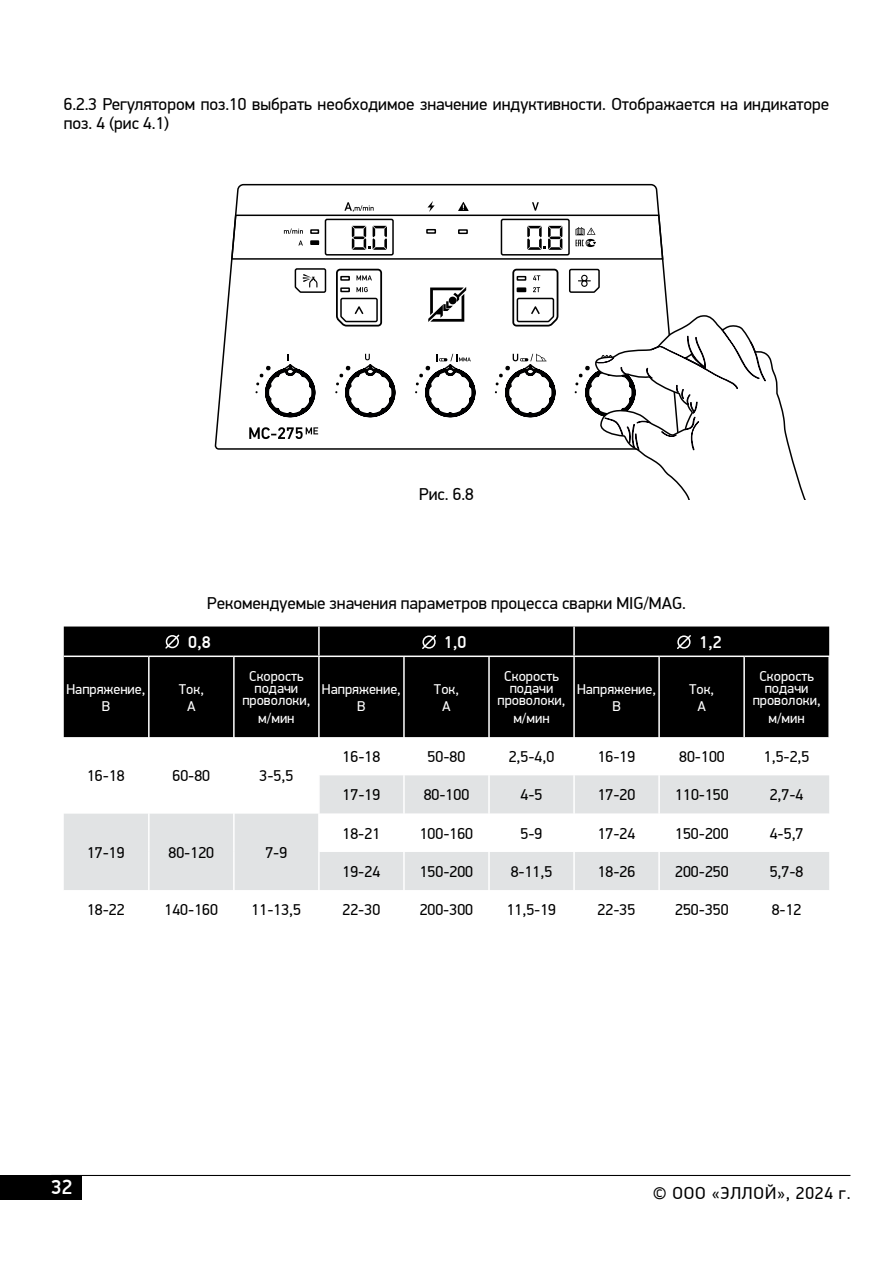
<style>
.page{position:relative;width:893px;height:1263px;background:#fff}
.page>*{position:absolute;margin:0;border:0;box-sizing:border-box;transform-origin:0 0}
.t1{font:500 20.4px "PF Din Display Pro";color:#fff}
.t2{font:17.25px/19.5px "PF Din Display Pro";color:#000}
.t3{font:17.25px "PF Din Display Pro";letter-spacing:.05em;color:#000}
.t4{font:500 17.25px "PF Din Display Pro";color:#fff}
.t5{font:15.75px "PF Din Display Pro";color:#000}
.t6{font:14.25px/17.1px "PF Din Display Pro";color:#fff;text-align:center}
</style>
<div class="page">
<div style="left:0;top:1175px;width:82px;height:24px;background:#000"></div>
<hr style="left:51px;top:1175px;width:799px;height:1px;background:#000">
<div style="left:64px;top:626px;width:765px;height:111px;background:#000"></div>
<svg style="left:64px;top:775px;width:765px;height:39px;fill:#e1e3e4"></svg>
<svg style="left:64px;top:814px;width:765px;height:76px;fill:#e1e3e4"></svg>
<hr style="left:148px;top:775px;width:2px;height:39px;background:#fff">
<hr style="left:148px;top:814px;width:2px;height:38px;background:#fff">
<hr style="left:148px;top:852px;width:2px;height:38px;background:#fff">
<hr style="left:64px;top:655px;width:85px;height:2px;background:#fff">
<hr style="left:149px;top:655px;width:85px;height:2px;background:#fff">
<hr style="left:234px;top:655px;width:85px;height:2px;background:#fff">
<hr style="left:319px;top:655px;width:85px;height:2px;background:#fff">
<hr style="left:404px;top:655px;width:85px;height:2px;background:#fff">
<hr style="left:489px;top:655px;width:85px;height:2px;background:#fff">
<hr style="left:574px;top:655px;width:85px;height:2px;background:#fff">
<hr style="left:659px;top:655px;width:85px;height:2px;background:#fff">
<hr style="left:744px;top:655px;width:86px;height:2px;background:#fff">
<hr style="left:743px;top:657px;width:2px;height:80px;background:#fff">
<hr style="left:828px;top:657px;width:2px;height:80px;background:#fff">
<hr style="left:233px;top:657px;width:2px;height:80px;background:#fff">
<hr style="left:318px;top:657px;width:2px;height:80px;background:#fff">
<hr style="left:573px;top:626px;width:2px;height:29px;background:#fff">
<hr style="left:403px;top:657px;width:2px;height:80px;background:#fff">
<hr style="left:658px;top:657px;width:2px;height:80px;background:#fff">
<hr style="left:488px;top:657px;width:2px;height:80px;background:#fff">
<hr style="left:573px;top:657px;width:2px;height:80px;background:#fff">
<hr style="left:148px;top:657px;width:2px;height:80px;background:#fff">
<hr style="left:318px;top:626px;width:2px;height:29px;background:#fff">
<hr style="left:233px;top:775px;width:2px;height:39px;background:#fff">
<hr style="left:318px;top:775px;width:2px;height:39px;background:#fff">
<hr style="left:403px;top:775px;width:2px;height:39px;background:#fff">
<hr style="left:488px;top:775px;width:2px;height:39px;background:#fff">
<hr style="left:573px;top:775px;width:2px;height:39px;background:#fff">
<hr style="left:658px;top:775px;width:2px;height:39px;background:#fff">
<hr style="left:233px;top:814px;width:2px;height:38px;background:#fff">
<hr style="left:318px;top:814px;width:2px;height:38px;background:#fff">
<hr style="left:403px;top:814px;width:2px;height:38px;background:#fff">
<hr style="left:488px;top:814px;width:2px;height:38px;background:#fff">
<hr style="left:573px;top:814px;width:2px;height:38px;background:#fff">
<hr style="left:658px;top:814px;width:2px;height:38px;background:#fff">
<hr style="left:233px;top:852px;width:2px;height:38px;background:#fff">
<hr style="left:318px;top:852px;width:2px;height:38px;background:#fff">
<hr style="left:403px;top:852px;width:2px;height:38px;background:#fff">
<hr style="left:488px;top:852px;width:2px;height:38px;background:#fff">
<hr style="left:573px;top:852px;width:2px;height:38px;background:#fff">
<hr style="left:658px;top:852px;width:2px;height:38px;background:#fff">
<svg style="left:164px;top:633px;width:17px;height:17px"></svg>
<svg style="left:421px;top:634px;width:16px;height:16px"></svg>
<svg style="left:676px;top:634px;width:16px;height:16px"></svg>
<svg style="left:214px;top:183px;width:445px;height:267px"></svg>
<svg style="left:230px;top:201px;width:576px;height:298px"></svg>
<p class="t2" style="left:64px;top:95px;width:767px">6.2.3 Регулятором поз.10 выбрать необходимое значение индуктивности. Отображается на индикаторе поз. 4 (рис 4.1)</p>
<p class="t2" style="left:419px;top:484px;width:56px">Рис. 6.8</p>
<p class="t2" style="left:207px;top:594px;width:480px">Рекомендуемые значения параметров процесса сварки MIG/MAG.</p>
<p class="t4" style="left:188px;top:631px;width:24px">0,8</p>
<p class="t4" style="left:444px;top:631px;width:24px">1,0</p>
<p class="t4" style="left:699px;top:631px;width:24px">1,2</p>
<p class="t6" style="left:66px;top:681px;width:80px">Напряжение,<br>В</p>
<p class="t6" style="left:179px;top:681px;width:27px">Ток,<br>А</p>
<p class="t6" style="left:242px;top:671px;width:69px;line-height:12px">Скорость подачи проволоки,</p>
<p class="t6" style="left:258px;top:710px;width:38px">м/мин</p>
<p class="t6" style="left:322px;top:681px;width:80px">Напряжение,<br>В</p>
<p class="t6" style="left:434px;top:681px;width:27px">Ток,<br>А</p>
<p class="t6" style="left:498px;top:671px;width:69px;line-height:12px">Скорость подачи проволоки,</p>
<p class="t6" style="left:513px;top:710px;width:38px">м/мин</p>
<p class="t6" style="left:577px;top:681px;width:80px">Напряжение,<br>В</p>
<p class="t6" style="left:689px;top:681px;width:27px">Ток,<br>А</p>
<p class="t6" style="left:753px;top:671px;width:69px;line-height:12px">Скорость подачи проволоки,</p>
<p class="t6" style="left:768px;top:710px;width:38px">м/мин</p>
<p class="t5" style="left:87px;top:766px;width:39px">16-18</p>
<p class="t5" style="left:172px;top:766px;width:39px">60-80</p>
<p class="t5" style="left:260px;top:766px;width:35px">3-5,5</p>
<p class="t5" style="left:87px;top:843px;width:39px">17-19</p>
<p class="t5" style="left:169px;top:843px;width:47px">80-120</p>
<p class="t5" style="left:265px;top:843px;width:23px">7-9</p>
<p class="t5" style="left:343px;top:747px;width:39px">16-18</p>
<p class="t5" style="left:428px;top:747px;width:39px">50-80</p>
<p class="t5" style="left:509px;top:747px;width:47px">2,5-4,0</p>
<p class="t5" style="left:598px;top:747px;width:39px">16-19</p>
<p class="t5" style="left:679px;top:747px;width:47px">80-100</p>
<p class="t5" style="left:764px;top:747px;width:47px">1,5-2,5</p>
<p class="t5" style="left:343px;top:786px;width:39px">17-19</p>
<p class="t5" style="left:424px;top:786px;width:47px">80-100</p>
<p class="t5" style="left:520px;top:786px;width:23px">4-5</p>
<p class="t5" style="left:598px;top:786px;width:39px">17-20</p>
<p class="t5" style="left:675px;top:786px;width:55px">110-150</p>
<p class="t5" style="left:770px;top:786px;width:35px">2,7-4</p>
<p class="t5" style="left:343px;top:824px;width:39px">18-21</p>
<p class="t5" style="left:420px;top:824px;width:55px">100-160</p>
<p class="t5" style="left:520px;top:824px;width:23px">5-9</p>
<p class="t5" style="left:598px;top:824px;width:39px">17-24</p>
<p class="t5" style="left:675px;top:824px;width:55px">150-200</p>
<p class="t5" style="left:770px;top:824px;width:35px">4-5,7</p>
<p class="t5" style="left:343px;top:862px;width:39px">19-24</p>
<p class="t5" style="left:420px;top:862px;width:55px">150-200</p>
<p class="t5" style="left:511px;top:862px;width:43px">8-11,5</p>
<p class="t5" style="left:598px;top:862px;width:39px">18-26</p>
<p class="t5" style="left:675px;top:862px;width:55px">200-250</p>
<p class="t5" style="left:770px;top:862px;width:35px">5,7-8</p>
<p class="t5" style="left:87px;top:900px;width:39px">18-22</p>
<p class="t5" style="left:165px;top:900px;width:55px">140-160</p>
<p class="t5" style="left:252px;top:900px;width:51px">11-13,5</p>
<p class="t5" style="left:343px;top:900px;width:39px">22-30</p>
<p class="t5" style="left:420px;top:900px;width:55px">200-300</p>
<p class="t5" style="left:507px;top:900px;width:51px">11,5-19</p>
<p class="t5" style="left:598px;top:900px;width:39px">22-35</p>
<p class="t5" style="left:675px;top:900px;width:55px">250-350</p>
<p class="t5" style="left:772px;top:900px;width:31px">8-12</p>
<p class="t1" style="left:51px;top:1175px;width:23px">32</p>
<p class="t3" style="left:653px;top:1183px;width:199px">© ООО «ЭЛЛОЙ», 2024 г.</p>
</div>
